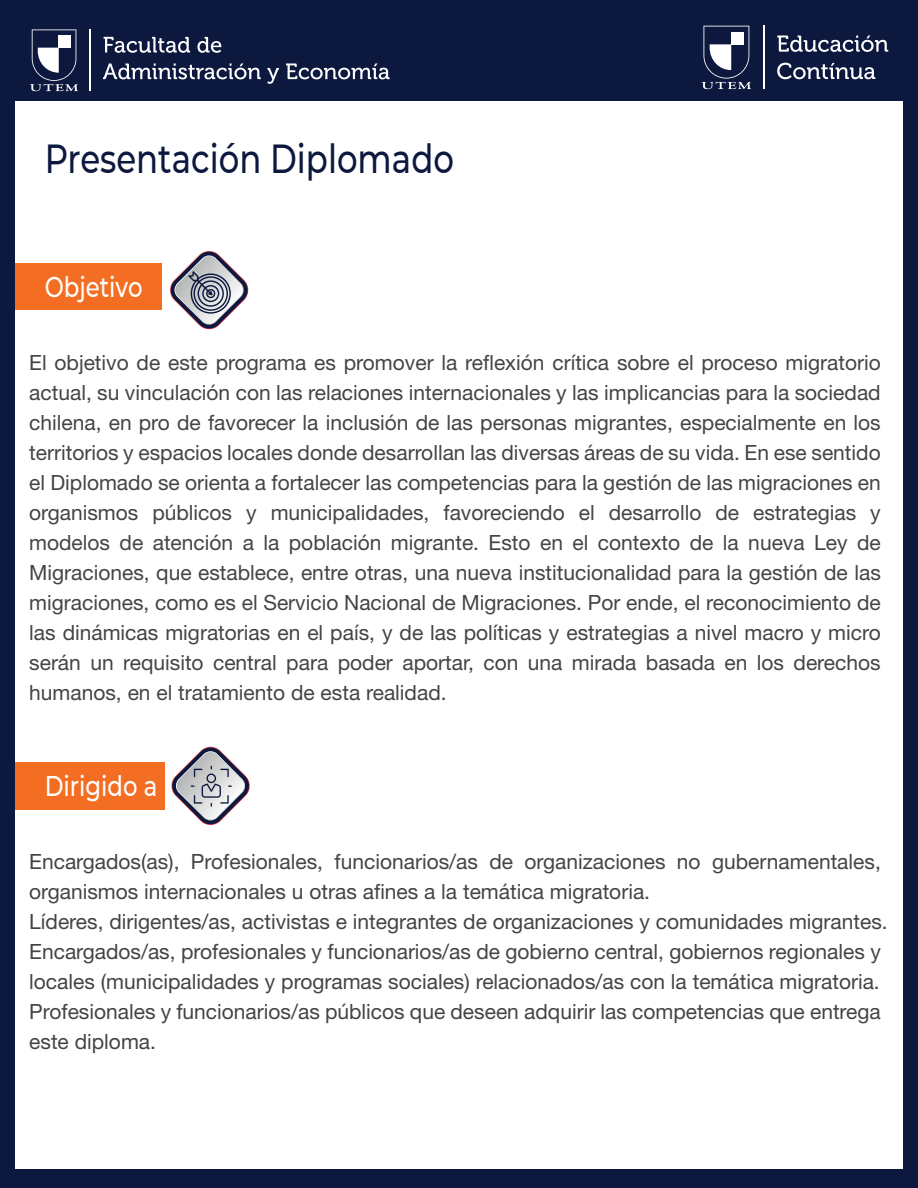
<style>
.page{position:relative;width:918px;height:1188px;background:#0d183f}
.page>*{position:absolute;margin:0;border:0;box-sizing:border-box;transform-origin:0 0}
.t1{font:500 40.5px "Montserrat";color:#0d183f;scale:.8 1}
.t2{font:500 28.5px "Montserrat";color:#fff;scale:.8 1}
.t3{font:21px/30px "Helvetica Neue";color:#424445;text-align:justify}
</style>
<div class="page">
<div style="left:15px;top:101px;width:888px;height:1067px;background:#fff"></div>
<hr style="left:90px;top:29px;width:1px;height:62px;background:#fff">
<svg style="left:30px;top:29px;width:48px;height:62px"></svg>
<div style="left:59px;top:35px;width:12px;height:13px;background:#fff"></div>
<svg style="left:103px;top:63px;width:158px;height:16px"></svg>
<svg style="left:267px;top:68px;width:12px;height:16px"></svg>
<svg style="left:286px;top:63px;width:104px;height:16px"></svg>
<svg style="left:104px;top:37px;width:86px;height:16px"></svg>
<svg style="left:197px;top:37px;width:24px;height:16px"></svg>
<hr style="left:763px;top:26px;width:1px;height:63px;background:#fff">
<svg style="left:702px;top:26px;width:49px;height:63px"></svg>
<div style="left:731px;top:32px;width:13px;height:12px;background:#fff"></div>
<svg style="left:777px;top:63px;width:98px;height:16px"></svg>
<svg style="left:777px;top:36px;width:111px;height:16px"></svg>
<div style="left:15px;top:264px;width:147px;height:46px;background:#f36e22"></div>
<svg style="left:170px;top:251px;width:79px;height:78px"></svg>
<div style="left:15px;top:762px;width:150px;height:48px;background:#f36e22"></div>
<svg style="left:171px;top:747px;width:79px;height:78px"></svg>
<h1 class="t1" style="left:45px;top:131px;width:513px">Presentación Diplomado</h1>
<h2 class="t2" style="left:45px;top:267px;width:124px">Objetivo</h2>
<p class="t3" style="left:29px;top:348px;width:853px">El objetivo de este programa es promover la reflexión crítica sobre el proceso migratorio actual, su vinculación con las relaciones internacionales y las implicancias para la sociedad chilena, en pro de favorecer la inclusión de las personas migrantes, especialmente en los territorios y espacios locales donde desarrollan las diversas áreas de su vida. En ese sentido el Diplomado se orienta a fortalecer las competencias para la gestión de las migraciones en organismos públicos y municipalidades, favoreciendo el desarrollo de estrategias y modelos de atención a la población migrante. Esto en el contexto de la nueva Ley de Migraciones, que establece, entre otras, una nueva institucionalidad para la gestión de las migraciones, como es el Servicio Nacional de Migraciones. Por ende, el reconocimiento de las dinámicas migratorias en el país, y de las políticas y estrategias a nivel macro y micro serán un requisito central para poder aportar, con una mirada basada en los derechos humanos, en el tratamiento de esta realidad.</p>
<h2 class="t2" style="left:45px;top:766px;width:142px">Dirigido a</h2>
<p class="t3" style="left:29px;top:847px;width:860px;text-align:left">Encargados(as), Profesionales, funcionarios/as de organizaciones no gubernamentales, organismos internacionales u otras afines a la temática migratoria.<br>Líderes, dirigentes/as, activistas e integrantes de organizaciones y comunidades migrantes.<br>Encargados/as, profesionales y funcionarios/as de gobierno central, gobiernos regionales y locales (municipalidades y programas sociales) relacionados/as con la temática migratoria.<br>Profesionales y funcionarios/as públicos que deseen adquirir las competencias que entrega este diploma.</p>
</div>
